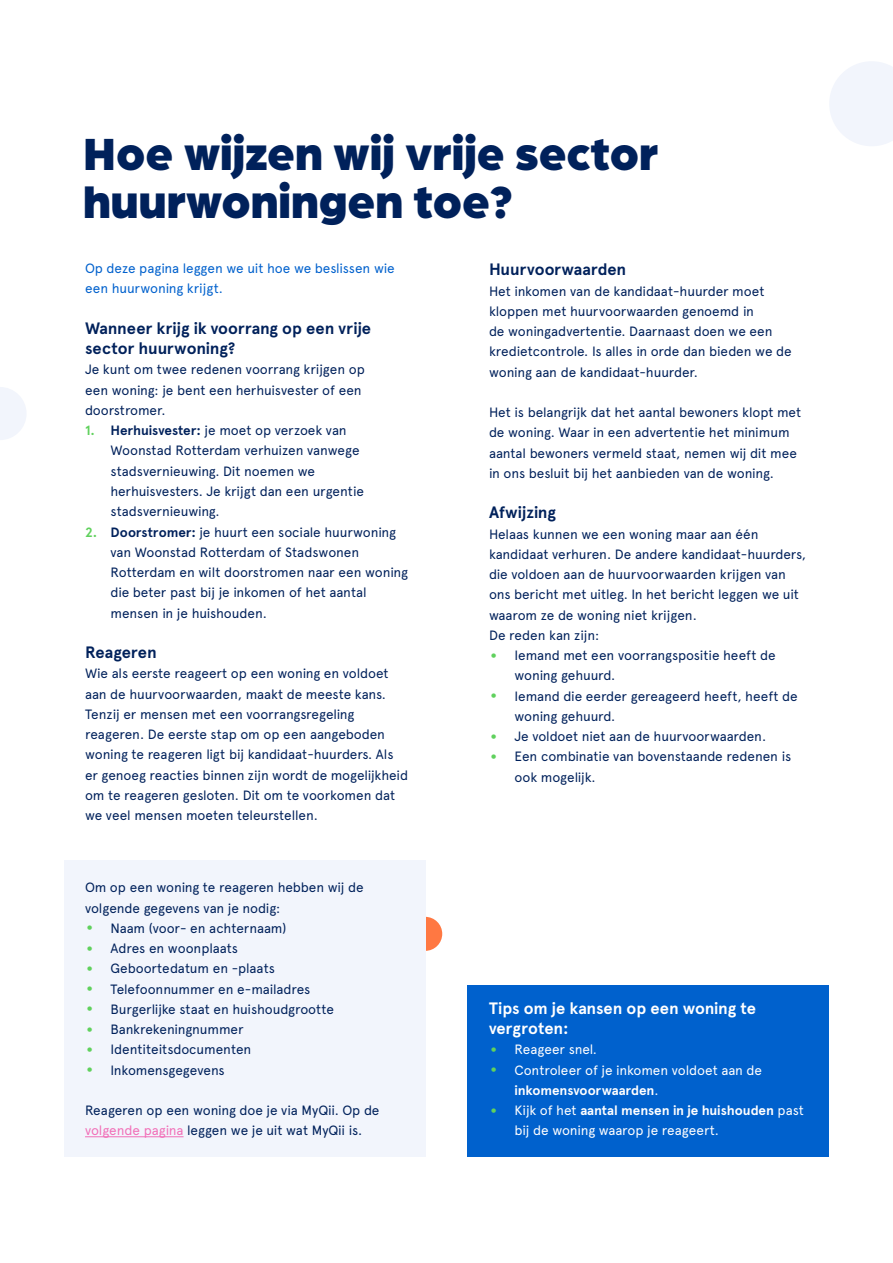
<style>
.page{position:relative;width:893px;height:1263px;background:#fff}
.page>*{position:absolute;margin:0;border:0;box-sizing:border-box;transform-origin:0 0}
.t1{font:900 48px/48px "Arboria";color:#00215b}
.t2{font:700 16.5px/20.2px "Apercu Pro";letter-spacing:-.005em;color:#00215b}
.t3{font:700 16.5px/20.2px "Apercu Pro";letter-spacing:-.005em;color:#fff}
.t4{font:13.5px/20.2px "Apercu Pro";letter-spacing:-.01em;color:#00215b}
.t5{font:13.5px/20.2px "Apercu Pro";letter-spacing:-.01em;color:#fff}
.t6{font:13.5px/20.2px "Apercu Pro";letter-spacing:-.01em;color:#0061cd}
.s1{font-weight:700;color:#60d15d}
.s2{font-weight:700}
.s3{font-size:28.5px;color:#60d15d}
.s4{color:#f170b8}
</style>
<div class="page">
<div style="left:408px;top:917px;width:34px;height:34px;background:#ff7842;border-radius:50%"></div>
<div style="left:64px;top:860px;width:361px;height:297px;background:#f2f5fc"></div>
<svg style="left:0;top:387px;width:26px;height:53px"></svg>
<svg style="left:829px;top:62px;width:64px;height:84px"></svg>
<div style="left:468px;top:985px;width:361px;height:172px;background:#0061cd"></div>
<hr style="left:85px;top:1136px;width:99px;height:1px;background:#f170b8">
<h1 class="t1" style="left:83px;top:126px;width:577px">Hoe wijzen wij vrije sector huurwoningen toe?</h1>
<p class="t6" style="left:85px;top:257px;width:311px">Op deze pagina leggen we uit hoe we beslissen wie een huurwoning krijgt.</p>
<p class="t2" style="left:85px;top:318px;width:288px">Wanneer krijg ik voorrang op een vrije sector huurwoning?</p>
<p class="t4" style="left:85px;top:359px;width:281px">Je kunt om twee redenen voorrang krijgen op een woning: je bent een herhuisvester of een doorstromer.</p>
<p class="t4" style="left:111px;top:419px;width:255px;text-indent:-26px"><span class="s1">1.</span> <span class="s2">Herhuisvester:</span> je moet op verzoek van Woonstad Rotterdam verhuizen vanwege stadsvernieuwing. Dit noemen we herhuisvesters. Je krijgt dan een urgentie stadsvernieuwing.</p>
<p class="t4" style="left:111px;top:521px;width:299px;text-indent:-26px"><span class="s1">2.</span> <span class="s2">Doorstromer:</span> je huurt een sociale huurwoning van Woonstad Rotterdam of Stadswonen Rotterdam en wilt doorstromen naar een woning die beter past bij je inkomen of het aantal mensen in je huishouden.</p>
<p class="t2" style="left:85px;top:642px;width:73px">Reageren</p>
<p class="t4" style="left:85px;top:662px;width:325px">Wie als eerste reageert op een woning en voldoet aan de huurvoorwaarden, maakt de meeste kans.<br>Tenzij er mensen met een voorrangsregeling reageren. De eerste stap om op een aangeboden woning te reageren ligt bij kandidaat-huurders. Als er genoeg reacties binnen zijn wordt de mogelijkheid om te reageren gesloten. Dit om te voorkomen dat we veel mensen moeten teleurstellen.</p>
<p class="t2" style="left:489px;top:259px;width:139px">Huurvoorwaarden</p>
<p class="t4" style="left:489px;top:280px;width:304px">Het inkomen van de kandidaat-huurder moet kloppen met huurvoorwaarden genoemd in<br>de woningadvertentie. Daarnaast doen we een kredietcontrole. Is alles in orde dan bieden we de woning aan de kandidaat-huurder.</p>
<p class="t4" style="left:489px;top:401px;width:314px">Het is belangrijk dat het aantal bewoners klopt met de woning. Waar in een advertentie het minimum aantal bewoners vermeld staat, nemen wij dit mee in ons besluit bij het aanbieden van de woning.</p>
<p class="t2" style="left:489px;top:502px;width:69px">Afwijzing</p>
<p class="t4" style="left:489px;top:523px;width:319px">Helaas kunnen we een woning maar aan één kandidaat verhuren. De andere kandidaat-huurders, die voldoen aan de huurvoorwaarden krijgen van ons bericht met uitleg. In het bericht leggen we uit waarom ze de woning niet krijgen.<br>De reden kan zijn:</p>
<p class="t4" style="left:514px;top:644px;width:263px;text-indent:-26px"><span class="s3">•</span> Iemand met een voorrangspositie heeft de woning gehuurd.</p>
<p class="t4" style="left:514px;top:685px;width:285px;text-indent:-26px"><span class="s3">•</span> Iemand die eerder gereageerd heeft, heeft de woning gehuurd.</p>
<p class="t4" style="left:489px;top:725px;width:279px"><span class="s3">•</span> Je voldoet niet aan de huurvoorwaarden.</p>
<p class="t4" style="left:514px;top:746px;width:278px;text-indent:-26px"><span class="s3">•</span> Een combinatie van bovenstaande redenen is ook mogelijk.</p>
<p class="t4" style="left:85px;top:877px;width:280px">Om op een woning te reageren hebben wij de volgende gegevens van je nodig:</p>
<p class="t4" style="left:85px;top:917px;width:203px"><span class="s3">•</span> Naam (voor- en achternaam)</p>
<p class="t4" style="left:85px;top:937px;width:155px"><span class="s3">•</span> Adres en woonplaats</p>
<p class="t4" style="left:85px;top:958px;width:191px"><span class="s3">•</span> Geboortedatum en -plaats</p>
<p class="t4" style="left:85px;top:978px;width:227px"><span class="s3">•</span> Telefoonnummer en e-mailadres</p>
<p class="t4" style="left:85px;top:998px;width:250px"><span class="s3">•</span> Burgerlijke staat en huishoudgrootte</p>
<p class="t4" style="left:85px;top:1018px;width:160px"><span class="s3">•</span> Bankrekeningnummer</p>
<p class="t4" style="left:85px;top:1039px;width:168px"><span class="s3">•</span> Identiteitsdocumenten</p>
<p class="t4" style="left:85px;top:1059px;width:141px"><span class="s3">•</span> Inkomensgegevens</p>
<p class="t4" style="left:85px;top:1099px;width:296px">Reageren op een woning doe je via MyQii. Op de <span class="s4">volgende pagina</span> leggen we je uit wat MyQii is.</p>
<p class="t3" style="left:489px;top:997px;width:268px">Tips om je kansen op een woning te vergroten:</p>
<p class="t5" style="left:489px;top:1039px;width:109px"><span class="s3">•</span> Reageer snel.</p>
<p class="t5" style="left:514px;top:1059px;width:249px;text-indent:-26px"><span class="s3">•</span> Controleer of je inkomen voldoet aan de <span class="s2">inkomensvoorwaarden</span>.</p>
<p class="t5" style="left:514px;top:1099px;width:291px;text-indent:-26px"><span class="s3">•</span> Kijk of het <span class="s2">aantal mensen in je huishouden</span> past bij de woning waarop je reageert.</p>
</div>
